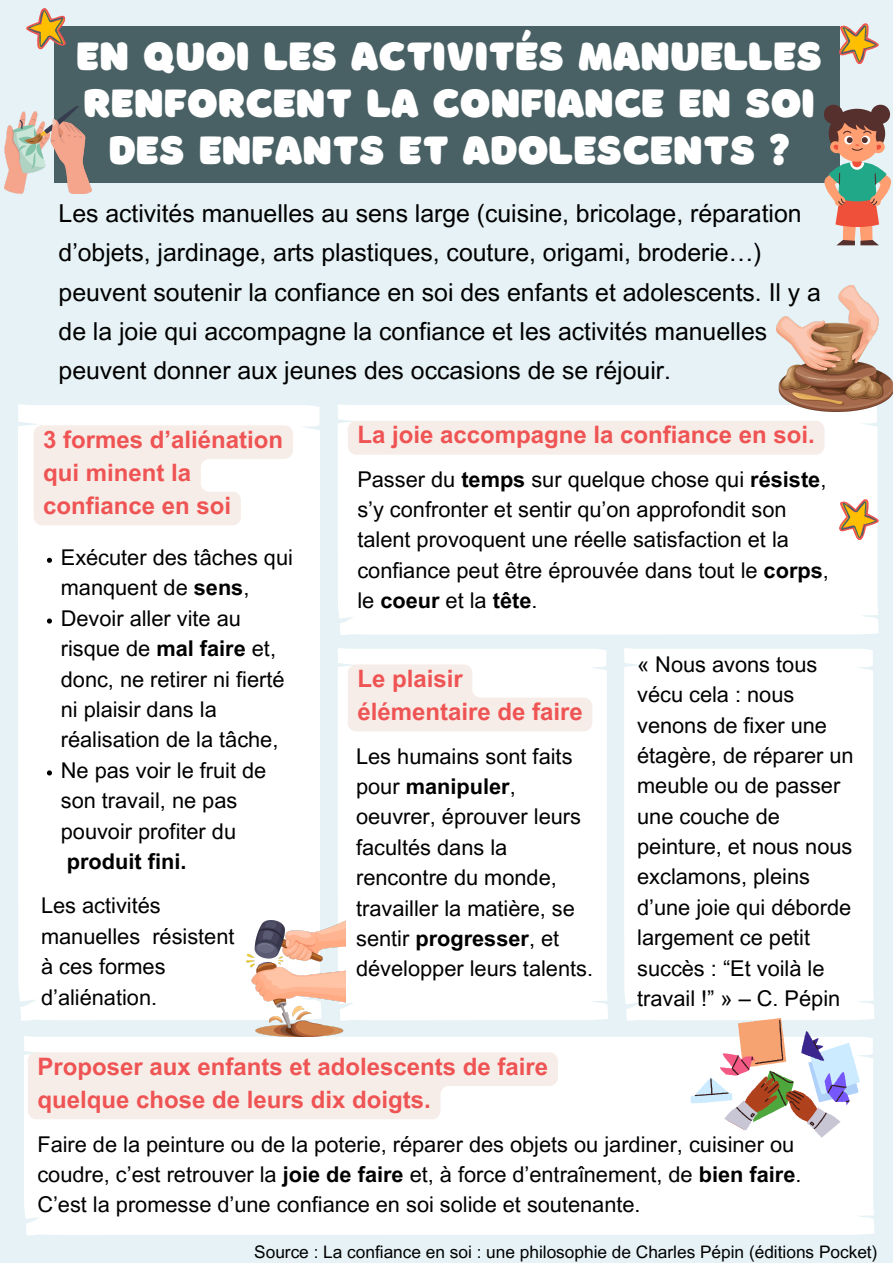
<style>
.page{position:relative;width:893px;height:1263px;background:#e6f2f5}
.page>*{position:absolute;margin:0;border:0;box-sizing:border-box;transform-origin:0 0}
.t1{font:41.25px/47.2px "Borsok";color:#fff;text-align:center}
.t2{font:24.75px/39.4px "Arial MT Pro";color:#000}
.t3{font:700 24px/33.2px "Arial MT Pro";color:#ef5454}
.t4{font:21.75px/30.4px "Arial MT Pro";color:#000}
.t5{font:17.25px "Arial MT Pro";color:#000}
.s1{font-weight:700}
</style>
<div class="page">
<div style="left:54px;top:27px;width:785px;height:156px;background:#496164"></div>
<div style="left:18px;top:404px;width:302px;height:616px;background:#fff"></div>
<div style="left:338px;top:404px;width:541px;height:231px;background:#fff"></div>
<div style="left:624px;top:648px;width:250px;height:373px;background:#fff"></div>
<div style="left:338px;top:648px;width:270px;height:373px;background:#fff"></div>
<div style="left:24px;top:1036px;width:850px;height:199px;background:#fff"></div>
<img style="left:5px;top:107px;width:86px;height:86px">
<img style="left:247px;top:920px;width:99px;height:116px">
<img style="left:777px;top:286px;width:116px;height:126px">
<svg style="left:689px;top:1013px;width:175px;height:127px;background:#e1d7d7"></svg>
<svg style="left:824px;top:105px;width:67px;height:140px"></svg>
<svg style="left:26px;top:8px;width:45px;height:42px"></svg>
<svg style="left:47px;top:558px;width:5px;height:5px"></svg>
<svg style="left:47px;top:618px;width:5px;height:6px"></svg>
<svg style="left:47px;top:770px;width:5px;height:5px"></svg>
<svg style="left:348px;top:664px;width:244px;height:67px;background:#f8f1ed"></svg>
<svg style="left:28px;top:1052px;width:530px;height:67px;background:#f7efea"></svg>
<svg style="left:34px;top:425px;width:259px;height:100px;background:#f8f0ec"></svg>
<div style="left:348px;top:421px;width:476px;height:34px;background:#f7ede8"></div>
<svg style="left:835px;top:23px;width:44px;height:44px"></svg>
<svg style="left:835px;top:496px;width:44px;height:47px;background:#ebcea8"></svg>
<p class="t1" style="left:76px;top:32px;width:747px">EN QUOI LES ACTIVITÉS MANUELLES<br>RENFORCENT LA CONFIANCE EN SOI<br>DES ENFANTS ET ADOLESCENTS ?</p>
<h2 class="t2" style="left:59px;top:197px;width:764px">Les activités manuelles au sens large (cuisine, bricolage, réparation d’objets, jardinage, arts plastiques, couture, origami, broderie…) peuvent soutenir la confiance en soi des enfants et adolescents. Il y a de la joie qui accompagne la confiance et les activités manuelles peuvent donner aux jeunes des occasions de se réjouir.</h2>
<h4 class="t3" style="left:43px;top:425px;width:242px">3 formes d’aliénation qui minent la confiance en soi</h4>
<h4 class="t3" style="left:357px;top:421px;width:459px">La joie accompagne la confiance en soi.</h4>
<h3 class="t4" style="left:357px;top:466px;width:473px">Passer du <span class="s1">temps</span> sur quelque chose qui <span class="s1">résiste</span>, s’y confronter et sentir qu’on approfondit son talent provoquent une réelle satisfaction et la confiance peut être éprouvée dans tout le <span class="s1">corps</span>, le <span class="s1">coeur</span> et la <span class="s1">tête</span>.</h3>
<p class="t4" style="left:61px;top:545px;width:234px">Exécuter des tâches qui manquent de <span class="s1">sens</span>,</p>
<p class="t4" style="left:61px;top:606px;width:225px">Devoir aller vite au risque de <span class="s1">mal faire</span> et, donc, ne retirer ni fierté ni plaisir dans la réalisation de la tâche,</p>
<p class="t4" style="left:61px;top:758px;width:207px">Ne pas voir le fruit de son travail, ne pas pouvoir profiter du <span class="s1">produit fini.</span></p>
<p class="t4" style="left:637px;top:652px;width:218px">« Nous avons tous vécu cela : nous venons de fixer une étagère, de réparer un meuble ou de passer une couche de peinture, et nous nous exclamons, pleins d’une joie qui déborde largement ce petit succès : “Et voilà le travail !” » – C. Pépin</p>
<h2 class="t3" style="left:357px;top:665px;width:227px">Le plaisir élémentaire de faire</h2>
<p class="t4" style="left:356px;top:743px;width:238px">Les humains sont faits pour <span class="s1">manipuler</span>, oeuvrer, éprouver leurs facultés dans la rencontre du monde, travailler la matière, se sentir <span class="s1">progresser</span>, et développer leurs talents.</p>
<p class="t4" style="left:41px;top:893px;width:195px">Les activités manuelles résistent à ces formes d’aliénation.</p>
<h4 class="t3" style="left:37px;top:1052px;width:512px">Proposer aux enfants et adolescents de faire quelque chose de leurs dix doigts.</h4>
<h4 class="t4" style="left:37px;top:1131px;width:765px">Faire de la peinture ou de la poterie, réparer des objets ou jardiner, cuisiner ou coudre, c’est retrouver la <span class="s1">joie de faire</span> et, à force d’entraînement, de <span class="s1">bien faire</span>.<br>C’est la promesse d’une confiance en soi solide et soutenante.</h4>
<h2 class="t5" style="left:254px;top:1246px;width:625px">Source : La confiance en soi : une philosophie de Charles Pépin (éditions Pocket)</h2>
</div>
